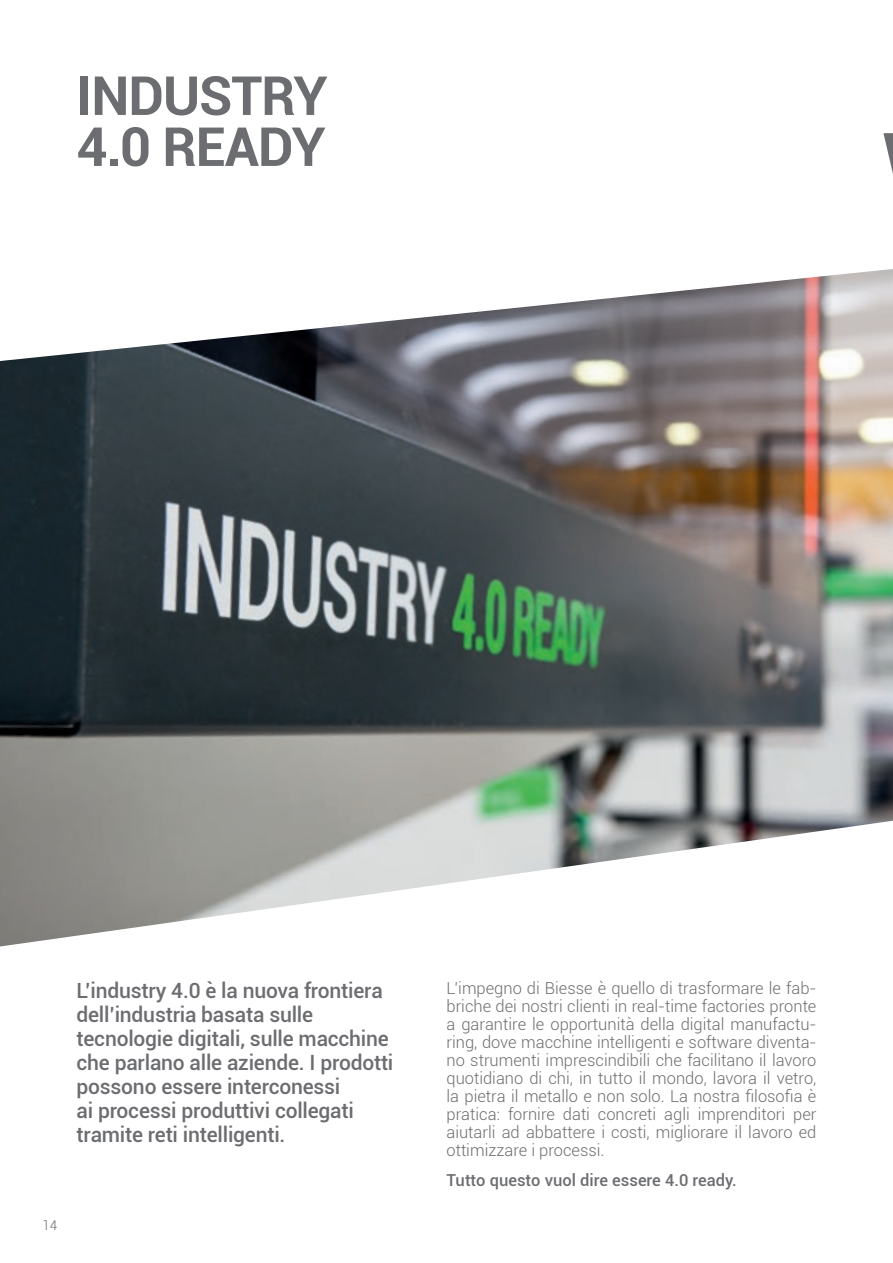
<style>
.page{position:relative;width:893px;height:1263px;background:#fff}
.page>*{position:absolute;margin:0;border:0;box-sizing:border-box;transform-origin:0 0}
._1_TITOLO_GRIGIO{font:700 54px "Roboto";letter-spacing:-.02em;color:#6c6d70}
._2_SOTTOTITOLO_ROSSO{font:500 21px/24px "Roboto";letter-spacing:-.01em;color:#6c6d70}
._5_TESTO_9_grigio{font:300 16.5px/18px "Roboto";color:#6c6d70;text-align:justify}
._5_TESTO_9_grigio-2{font:500 16.5px "Roboto";color:#6c6d70}
.t1{font:300 13.5px "Roboto";color:#6c6d70}
</style>
<div class="page">
<img style="left:0;top:361px;width:893px;height:585px">
<svg style="left:1px;top:269px;width:892px;height:92px"></svg>
<p class="_1_TITOLO_GRIGIO" style="left:77px;top:58px;width:253px">INDUSTRY</p>
<p class="_1_TITOLO_GRIGIO" style="left:77px;top:109px;width:251px">4.0 READY</p>
<p class="_2_SOTTOTITOLO_ROSSO" style="left:77px;top:977px;width:318px">L’industry 4.0 è la nuova frontiera dell’industria basata sulle tecnologie digitali, sulle macchine che parlano alle aziende. I prodotti possono essere interconessi<br>ai processi produttivi collegati tramite reti intelligenti.</p>
<p class="t1" style="left:42px;top:1215px;width:16px">14</p>
<p class="_5_TESTO_9_grigio" style="left:446px;top:979px;width:371px">L’impegno di Biesse è quello di trasformare le fab&shy;briche dei nostri clienti in real-time factories pronte a garantire le opportunità della digital manufactu&shy;ring, dove macchine intelligenti e software diventa&shy;no strumenti imprescindibili che facilitano il lavoro quotidiano di chi, in tutto il mondo, lavora il vetro, la pietra il metallo e non solo. La nostra filosofia è pratica: fornire dati concreti agli imprenditori per aiutarli ad abbattere i costi, migliorare il lavoro ed ottimizzare i processi.</p>
<p class="_5_TESTO_9_grigio-2" style="left:446px;top:1169px;width:292px">Tutto questo vuol dire essere 4.0 ready.</p>
</div>
